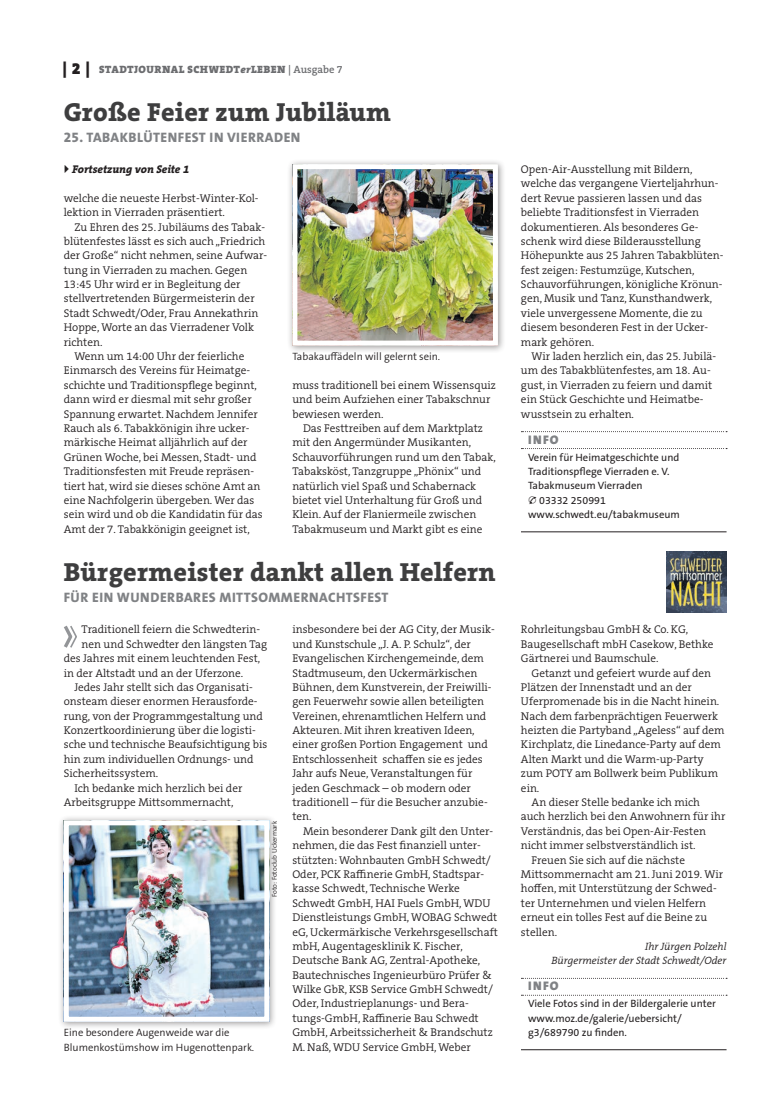
<style>
.page{position:relative;width:762px;height:1117px;background:#fff}
.page>*{position:absolute;margin:0;border:0;box-sizing:border-box;transform-origin:0 0}
.t1{font:800 26.25px "The Serif B W8";letter-spacing:.01em;color:#3e3e3f}
.t2{font:800 13.75px "The Sans B W8";letter-spacing:.035em;color:#808285}
.t3{font:900 12.5px "The Sans B W9";letter-spacing:.11em;color:#808285}
.t4{font:300 11.25px/14.4px "The Serif B W4";color:#231f20}
.t5{font:italic 800 11.25px "The Serif B W8";color:#231f20}
.t6{font:10.62px/14.4px "The Sans B W5 Plain";color:#231f20}
.t7{font:300 10.62px "The Sans B W4";color:#231f20}
.t8{font:italic 300 10.62px/14.4px "The Serif B W4";color:#231f20;text-align:right}
.t9{font:900 10.62px "The Serif B W9";letter-spacing:.045em;color:#6c6d70}
.t10{font:300 6.88px "The Sans B W4";color:#231f20}
.s1{font-size:16.25px;color:#231f20}
.s2{font-style:italic}
.s3{font-family:"The Serif B W6";font-weight:600}
</style>
<div class="page">
<svg style="left:521px;top:431px;width:206px;height:1px"></svg>
<svg style="left:521px;top:448px;width:206px;height:1px"></svg>
<hr style="left:521px;top:531px;width:205px;height:1px;background:#231f20">
<div style="left:287px;top:158px;width:219px;height:195px;background:#231f20;opacity:.45"></div>
<img style="left:298px;top:170px;width:194px;height:169px">
<div style="left:292px;top:164px;width:206px;height:181px;border:5px solid #fff"></div>
<svg style="left:521px;top:977px;width:206px;height:1px"></svg>
<svg style="left:521px;top:994px;width:206px;height:1px"></svg>
<hr style="left:521px;top:1048px;width:205px;height:1px;background:#231f20">
<img style="left:666px;top:551px;width:60px;height:61px">
<div style="left:58px;top:814px;width:219px;height:215px;background:#231f20;opacity:.45"></div>
<img style="left:70px;top:826px;width:193px;height:189px">
<div style="left:64px;top:820px;width:205px;height:201px;border:5px solid #fff"></div>
<svg style="left:64px;top:625px;width:13px;height:23px"></svg>
<p class="t9" style="left:63px;top:63px;width:282px"><span class="s1">| 2 |</span> STADTJOURNAL SCHWEDT<span class="s2">er</span>LEBEN <span class="s3">| Ausgabe 7</span></p>
<h1 class="t1" style="left:64px;top:94px;width:329px">Große Feier zum Jubiläum</h1>
<p class="t2" style="left:64px;top:128px;width:238px">25. TABAKBLÜTENFEST IN VIERRADEN</p>
<p class="t5" style="left:72px;top:162px;width:118px">Fortsetzung von Seite 1</p>
<p class="t4" style="left:64px;top:191px;width:196px">welche die neueste Herbst-Winter-Kol&shy;lektion in Vierraden präsentiert.</p>
<p class="t4" style="left:74px;top:219px;width:192px">Zu Ehren des 25. Jubiläums des Tabak-</p>
<p class="t4" style="left:64px;top:234px;width:203px">blütenfestes lässt es sich auch „Friedrich</p>
<p class="t4" style="left:64px;top:248px;width:205px">der Große“ nicht nehmen, seine Aufwar-</p>
<p class="t4" style="left:64px;top:263px;width:185px">tung in Vierraden zu machen. Gegen</p>
<p class="t4" style="left:64px;top:277px;width:178px">13:45 Uhr wird er in Begleitung der</p>
<p class="t4" style="left:64px;top:291px;width:192px">stellvertretenden Bürgermeisterin der</p>
<p class="t4" style="left:64px;top:306px;width:196px">Stadt Schwedt/Oder, Frau Annekathrin</p>
<p class="t4" style="left:64px;top:320px;width:192px">Hoppe, Worte an das Vierradener Volk</p>
<p class="t4" style="left:64px;top:334px;width:40px">richten.</p>
<p class="t4" style="left:74px;top:349px;width:172px">Wenn um 14:00 Uhr der feierliche</p>
<p class="t4" style="left:64px;top:363px;width:188px">Einmarsch des Vereins für Heimatge-</p>
<p class="t4" style="left:64px;top:378px;width:195px">schichte und Traditionspflege beginnt,</p>
<p class="t4" style="left:64px;top:392px;width:189px">dann wird er diesmal mit sehr großer</p>
<p class="t4" style="left:64px;top:406px;width:196px">Spannung erwartet. Nachdem Jennifer</p>
<p class="t4" style="left:64px;top:421px;width:187px">Rauch als 6. Tabakkönigin ihre ucker-</p>
<p class="t4" style="left:64px;top:435px;width:185px">märkische Heimat alljährlich auf der</p>
<p class="t4" style="left:64px;top:449px;width:194px">Grünen Woche, bei Messen, Stadt- und</p>
<p class="t4" style="left:64px;top:464px;width:192px">Traditionsfesten mit Freude repräsen-</p>
<p class="t4" style="left:64px;top:478px;width:198px">tiert hat, wird sie dieses schöne Amt an</p>
<p class="t4" style="left:64px;top:493px;width:192px">eine Nachfolgerin übergeben. Wer das</p>
<p class="t4" style="left:64px;top:507px;width:200px">sein wird und ob die Kandidatin für das</p>
<p class="t4" style="left:64px;top:521px;width:188px">Amt der 7. Tabakkönigin geeignet ist,</p>
<p class="t7" style="left:292px;top:349px;width:149px">Tabakauffädeln will gelernt sein.</p>
<p class="t4" style="left:292px;top:378px;width:205px">muss traditionell bei einem Wissensquiz und beim Aufziehen einer Tabakschnur bewiesen werden.</p>
<p class="t4" style="left:292px;top:421px;width:205px;text-indent:11px">Das Festtreiben auf dem Marktplatz mit den Angermünder Musikanten, Schauvorführungen rund um den Tabak, Tabaksköst, Tanzgruppe „Phönix“ und natürlich viel Spaß und Schabernack bietet viel Unterhaltung für Groß und Klein. Auf der Flaniermeile zwischen Tabakmuseum und Markt gibt es eine</p>
<p class="t4" style="left:521px;top:162px;width:204px">Open-Air-Ausstellung mit Bildern, welche das vergangene Vierteljahrhun&shy;dert Revue passieren lassen und das beliebte Traditionsfest in Vierraden dokumentieren. Als besonderes Ge&shy;schenk wird diese Bilderausstellung Höhepunkte aus 25 Jahren Tabakblüten&shy;fest zeigen: Festumzüge, Kutschen, Schauvorführungen, königliche Krönun&shy;gen, Musik und Tanz, Kunsthandwerk, viele unvergessene Momente, die zu diesem besonderen Fest in der Ucker&shy;mark gehören.</p>
<p class="t4" style="left:521px;top:349px;width:197px;text-indent:11px">Wir laden herzlich ein, das 25. Jubilä&shy;um des Tabakblütenfestes, am 18. Au&shy;gust, in Vierraden zu feiern und damit ein Stück Geschichte und Heimatbe&shy;wusstsein zu erhalten.</p>
<p class="t3" style="left:528px;top:431px;width:32px">INFO</p>
<p class="t6" style="left:528px;top:450px;width:153px">Verein für Heimatgeschichte und</p>
<p class="t6" style="left:528px;top:464px;width:143px">Traditionspflege Vierraden e. V.</p>
<p class="t6" style="left:528px;top:478px;width:116px">Tabakmuseum Vierraden</p>
<p class="t6" style="left:539px;top:493px;width:68px">03332 250991</p>
<p class="t6" style="left:528px;top:507px;width:153px">www.schwedt.eu/tabakmuseum</p>
<h1 class="t1" style="left:64px;top:554px;width:433px">Bürgermeister dankt allen Helfern</h1>
<p class="t2" style="left:64px;top:588px;width:326px">FÜR EIN WUNDERBARES MITTSOMMERNACHTSFEST</p>
<p class="t4" style="left:82px;top:622px;width:180px">Traditionell feiern die Schwedterin-</p>
<p class="t4" style="left:82px;top:636px;width:187px">nen und Schwedter den längsten Tag</p>
<p class="t4" style="left:64px;top:651px;width:198px">des Jahres mit einem leuchtenden Fest,</p>
<p class="t4" style="left:64px;top:665px;width:181px">in der Altstadt und an der Uferzone.</p>
<p class="t4" style="left:74px;top:679px;width:180px">Jedes Jahr stellt sich das Organisati-</p>
<p class="t4" style="left:64px;top:694px;width:195px">onsteam dieser enormen Herausforde-</p>
<p class="t4" style="left:64px;top:708px;width:201px">rung, von der Programmgestaltung und</p>
<p class="t4" style="left:64px;top:723px;width:194px">Konzertkoordinierung über die logisti-</p>
<p class="t4" style="left:64px;top:737px;width:205px">sche und technische Beaufsichtigung bis</p>
<p class="t4" style="left:64px;top:751px;width:191px">hin zum individuellen Ordnungs- und</p>
<p class="t4" style="left:64px;top:766px;width:96px">Sicherheitssystem.</p>
<p class="t4" style="left:74px;top:780px;width:169px">Ich bedanke mich herzlich bei der</p>
<p class="t4" style="left:64px;top:794px;width:171px">Arbeitsgruppe Mittsommernacht,</p>
<p class="t4" style="left:521px;top:622px;width:194px">Rohrleitungsbau GmbH &amp; Co. KG,<br>Baugesellschaft mbH Casekow, Bethke<br>Gärtnerei und Baumschule.</p>
<p class="t4" style="left:531px;top:665px;width:181px">Getanzt und gefeiert wurde auf den</p>
<p class="t4" style="left:521px;top:679px;width:172px">Plätzen der Innenstadt und an der</p>
<p class="t4" style="left:521px;top:694px;width:200px">Uferpromenade bis in die Nacht hinein.</p>
<p class="t4" style="left:521px;top:708px;width:199px">Nach dem farbenprächtigen Feuerwerk</p>
<p class="t4" style="left:521px;top:723px;width:205px">heizten die Partyband „Ageless“ auf dem</p>
<p class="t4" style="left:521px;top:737px;width:201px">Kirchplatz, die Linedance-Party auf dem</p>
<p class="t4" style="left:521px;top:751px;width:184px">Alten Markt und die Warm-up-Party</p>
<p class="t4" style="left:521px;top:766px;width:199px">zum POTY am Bollwerk beim Publikum</p>
<p class="t4" style="left:521px;top:780px;width:20px">ein.</p>
<p class="t4" style="left:531px;top:794px;width:170px">An dieser Stelle bedanke ich mich</p>
<p class="t4" style="left:521px;top:809px;width:206px">auch herzlich bei den Anwohnern für ihr</p>
<p class="t4" style="left:521px;top:823px;width:186px">Verständnis, das bei Open-Air-Festen</p>
<p class="t4" style="left:521px;top:838px;width:176px">nicht immer selbstverständlich ist.</p>
<p class="t4" style="left:531px;top:852px;width:155px">Freuen Sie sich auf die nächste</p>
<p class="t4" style="left:521px;top:866px;width:203px">Mittsommernacht am 21. Juni 2019. Wir</p>
<p class="t4" style="left:521px;top:881px;width:197px">hoffen, mit Unterstützung der Schwed-</p>
<p class="t4" style="left:521px;top:895px;width:187px">ter Unternehmen und vielen Helfern</p>
<p class="t4" style="left:521px;top:909px;width:188px">erneut ein tolles Fest auf die Beine zu</p>
<p class="t4" style="left:521px;top:924px;width:38px">stellen.</p>
<p class="t8" style="left:551px;top:938px;width:177px">Ihr Jürgen Polzehl<br>Bürgermeister der Stadt Schwedt/Oder</p>
<p class="t3" style="left:528px;top:977px;width:32px">INFO</p>
<p class="t6" style="left:528px;top:996px;width:189px">Viele Fotos sind in der Bildergalerie unter www.moz.de/galerie/uebersicht/</p>
<p class="t4" style="left:292px;top:622px;width:204px">insbesondere bei der AG City, der Musik&shy;und Kunstschule „J. A. P. Schulz“, der Evangelischen Kirchengemeinde, dem Stadtmuseum, den Uckermärkischen Bühnen, dem Kunstverein, der Freiwilli&shy;gen Feuerwehr sowie allen beteiligten Vereinen, ehrenamtlichen Helfern und Akteuren. Mit ihren kreativen Ideen, einer großen Portion Engagement und Entschlossenheit schaffen sie es jedes Jahr aufs Neue, Veranstaltungen für jeden Geschmack – ob modern oder traditionell – für die Besucher anzubie&shy;ten.</p>
<p class="t4" style="left:292px;top:823px;width:207px;text-indent:11px">Mein besonderer Dank gilt den Unter&shy;nehmen, die das Fest finanziell unter&shy;stützten: Wohnbauten GmbH Schwedt/ Oder, PCK Raffinerie GmbH, Stadtspar&shy;kasse Schwedt, Technische Werke Schwedt GmbH, HAI Fuels GmbH, WDU Dienstleistungs GmbH, WOBAG Schwedt eG, Uckermärkische Verkehrsgesellschaft mbH, Augentagesklinik K. Fischer, Deutsche Bank AG, Zentral-Apotheke, Bautechnisches Ingenieurbüro Prüfer &amp; Wilke GbR, KSB Service GmbH Schwedt/ Oder, Industrieplanungs- und Bera&shy;tungs-GmbH, Raffinerie Bau Schwedt GmbH, Arbeitssicherheit &amp; Brandschutz M. Naß, WDU Service GmbH, Weber</p>
<p class="t10" style="left:270px;top:896px;width:77px;rotate:-90deg">Foto: Fotoclub Uckermark</p>
<p class="t7" style="left:64px;top:1025px;width:167px">Eine besondere Augenweide war die</p>
<p class="t6" style="left:528px;top:1025px;width:100px">g3/689790 zu finden.</p>
<p class="t7" style="left:64px;top:1039px;width:192px">Blumenkostümshow im Hugenottenpark.</p>
</div>
